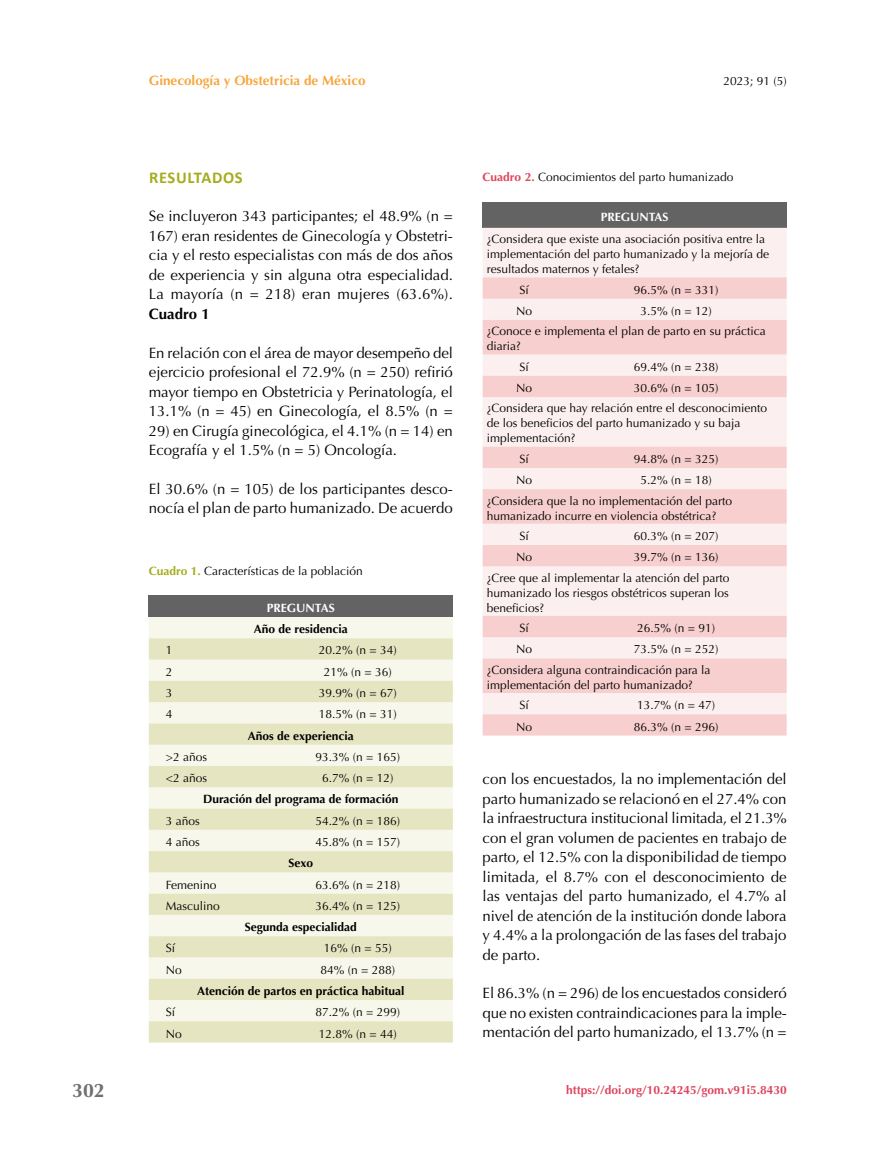
<style>
.page{position:relative;width:893px;height:1149px;background:#fff}
.page>*{position:absolute;margin:0;border:0;box-sizing:border-box;transform-origin:0 0}
.t1{font:700 19.5px "Optima";color:#706f6f}
.t2{font:700 16.5px "Calibri";letter-spacing:.04em;color:#a5ad1d}
.t3{font:15px/19.5px "Optima";color:#000;text-align:justify}
.t4{font:700 15px "Optima";color:#000}
.t5{font:700 13.5px "Optima";color:#f7a73e}
.t6{font:12px/20.4px "Optima";color:#000}
.t7{font:700 12px "Optima";color:#000}
.t8{font:700 12px "Optima";color:#de465f}
.t9{font:700 12px "Optima";color:#fff}
.s1{font-weight:700;color:#a5ad1d}
.s2{font-weight:700;color:#de465f}
</style>
<div class="page">
<div style="left:483px;top:202px;width:304px;height:26px;background:#646363"></div>
<div style="left:483px;top:228px;width:304px;height:49px;background:#fcefef"></div>
<svg style="left:483px;top:277px;width:304px;height:458px"></svg>
<div style="left:149px;top:595px;width:304px;height:22px;background:#646363"></div>
<div style="left:149px;top:617px;width:304px;height:21px;background:#f7f7eb"></div>
<svg style="left:149px;top:638px;width:304px;height:404px;background:#eeedd5"></svg>
<h1 class="t1" style="left:72px;top:1079px;width:34px">302</h1>
<p class="t5" style="left:149px;top:73px;width:218px">Ginecología y Obstetricia de México</p>
<p class="t6" style="left:723px;top:70px;width:65px">2023; 91 (5)</p>
<p class="t2" style="left:149px;top:166px;width:95px">RESULTADOS</p>
<p class="t3" style="left:149px;top:206px;width:306px">Se incluyeron 343 participantes; el 48.9% (n = 167) eran residentes de Ginecología y Obstetri&shy;cia y el resto especialistas con más de dos años de experiencia y sin alguna otra especialidad.<br>La mayoría (n = 218) eran mujeres (63.6%).</p>
<p class="t4" style="left:149px;top:305px;width:62px">Cuadro 1</p>
<p class="t3" style="left:149px;top:343px;width:306px">En relación con el área de mayor desempeño del ejercicio profesional el 72.9% (n = 250) refirió mayor tiempo en Obstetricia y Perinatología, el 13.1% (n = 45) en Ginecología, el 8.5% (n =</p>
<p class="t3" style="left:149px;top:421px;width:306px">29) en Cirugía ginecológica, el 4.1% (n = 14) en<br>Ecografía y el 1.5% (n = 5) Oncología.</p>
<p class="t3" style="left:149px;top:479px;width:306px">El 30.6% (n = 105) de los participantes desco&shy;nocía el plan de parto humanizado. De acuerdo</p>
<p class="t6" style="left:149px;top:560px;width:215px"><span class="s1">Cuadro 1.</span> Características de la población</p>
<p class="t9" style="left:267px;top:600px;width:69px">PREGUNTAS</p>
<p class="t7" style="left:254px;top:622px;width:96px">Año de residencia</p>
<p class="t6" style="left:166px;top:640px;width:8px">1</p>
<p class="t6" style="left:319px;top:640px;width:79px">20.2% (n = 34)</p>
<p class="t6" style="left:166px;top:661px;width:8px">2</p>
<p class="t6" style="left:324px;top:661px;width:69px">21% (n = 36)</p>
<p class="t6" style="left:166px;top:682px;width:8px">3</p>
<p class="t6" style="left:319px;top:682px;width:79px">39.9% (n = 67)</p>
<p class="t6" style="left:166px;top:704px;width:8px">4</p>
<p class="t6" style="left:319px;top:704px;width:79px">18.5% (n = 31)</p>
<p class="t7" style="left:248px;top:728px;width:108px">Años de experiencia</p>
<p class="t6" style="left:166px;top:746px;width:43px">&gt;2 años</p>
<p class="t6" style="left:315px;top:746px;width:86px">93.3% (n = 165)</p>
<p class="t6" style="left:166px;top:767px;width:43px">&lt;2 años</p>
<p class="t6" style="left:322px;top:767px;width:73px">6.7% (n = 12)</p>
<p class="t7" style="left:203px;top:792px;width:197px">Duración del programa de formación</p>
<p class="t6" style="left:166px;top:810px;width:36px">3 años</p>
<p class="t6" style="left:315px;top:810px;width:86px">54.2% (n = 186)</p>
<p class="t6" style="left:166px;top:831px;width:36px">4 años</p>
<p class="t6" style="left:315px;top:831px;width:86px">45.8% (n = 157)</p>
<p class="t7" style="left:288px;top:856px;width:26px">Sexo</p>
<p class="t6" style="left:166px;top:874px;width:52px">Femenino</p>
<p class="t6" style="left:315px;top:874px;width:86px">63.6% (n = 218)</p>
<p class="t6" style="left:166px;top:895px;width:56px">Masculino</p>
<p class="t6" style="left:315px;top:895px;width:86px">36.4% (n = 125)</p>
<p class="t7" style="left:245px;top:919px;width:114px">Segunda especialidad</p>
<p class="t6" style="left:166px;top:938px;width:11px">Sí</p>
<p class="t6" style="left:324px;top:938px;width:69px">16% (n = 55)</p>
<p class="t6" style="left:166px;top:959px;width:18px">No</p>
<p class="t6" style="left:320px;top:959px;width:76px">84% (n = 288)</p>
<p class="t7" style="left:197px;top:983px;width:209px">Atención de partos en práctica habitual</p>
<p class="t6" style="left:166px;top:1001px;width:11px">Sí</p>
<p class="t6" style="left:315px;top:1001px;width:86px">87.2% (n = 299)</p>
<p class="t6" style="left:166px;top:1023px;width:18px">No</p>
<p class="t6" style="left:319px;top:1023px;width:79px">12.8% (n = 44)</p>
<p class="t6" style="left:483px;top:167px;width:252px"><span class="s2">Cuadro 2.</span> Conocimientos del parto humanizado</p>
<p class="t9" style="left:601px;top:209px;width:69px">PREGUNTAS</p>
<p class="t6" style="left:487px;top:232px;width:284px;line-height:15px">¿Considera que existe una asociación positiva entre la implementación del parto humanizado y la mejoría de resultados maternos y fetales?</p>
<p class="t6" style="left:519px;top:279px;width:11px">Sí</p>
<p class="t6" style="left:634px;top:279px;width:86px">96.5% (n = 331)</p>
<p class="t6" style="left:516px;top:300px;width:18px">No</p>
<p class="t6" style="left:487px;top:300px;width:280px;text-indent:154px">3.5% (n = 12)<br>¿Conoce e implementa el plan de parto en su práctica</p>
<p class="t6" style="left:519px;top:336px;width:11px;text-indent:-33px">diaria?<br>Sí</p>
<p class="t6" style="left:634px;top:356px;width:86px">69.4% (n = 238)</p>
<p class="t6" style="left:487px;top:378px;width:282px;text-indent:147px">30.6% (n = 105) ¿Considera que hay relación entre el desconocimiento</p>
<p class="t6" style="left:487px;top:416px;width:255px;line-height:15px">de los beneficios del parto humanizado y su baja implementación?</p>
<p class="t6" style="left:519px;top:448px;width:11px">Sí</p>
<p class="t6" style="left:634px;top:448px;width:86px">94.8% (n = 325)</p>
<p class="t6" style="left:516px;top:470px;width:18px">No</p>
<p class="t6" style="left:516px;top:378px;width:18px">No</p>
<p class="t6" style="left:487px;top:470px;width:247px;text-indent:154px">5.2% (n = 18) ¿Considera que la no implementación del parto</p>
<p class="t6" style="left:519px;top:505px;width:198px;text-indent:-33px">humanizado incurre en violencia obstétrica?<br>Sí</p>
<p class="t6" style="left:634px;top:525px;width:86px">60.3% (n = 207)</p>
<p class="t6" style="left:487px;top:547px;width:244px;text-indent:147px">39.7% (n = 136) ¿Cree que al implementar la atención del parto</p>
<p class="t6" style="left:487px;top:585px;width:243px;line-height:15px">humanizado los riesgos obstétricos superan los beneficios?</p>
<p class="t6" style="left:519px;top:617px;width:11px">Sí</p>
<p class="t6" style="left:637px;top:617px;width:79px">26.5% (n = 91)</p>
<p class="t6" style="left:516px;top:639px;width:18px">No</p>
<p class="t6" style="left:516px;top:547px;width:18px">No</p>
<p class="t6" style="left:487px;top:639px;width:233px;text-indent:147px">73.5% (n = 252) ¿Considera alguna contraindicación para la</p>
<p class="t6" style="left:519px;top:674px;width:175px;text-indent:-33px">implementación del parto humanizado?<br>Sí</p>
<p class="t6" style="left:637px;top:695px;width:79px">13.7% (n = 47)</p>
<p class="t6" style="left:516px;top:716px;width:18px">No</p>
<p class="t6" style="left:634px;top:716px;width:86px">86.3% (n = 296)</p>
<p class="t3" style="left:483px;top:769px;width:306px">con los encuestados, la no implementación del parto humanizado se relacionó en el 27.4% con la infraestructura institucional limitada, el 21.3% con el gran volumen de pacientes en trabajo de parto, el 12.5% con la disponibilidad de tiempo limitada, el 8.7% con el desconocimiento de las ventajas del parto humanizado, el 4.7% al nivel de atención de la institución donde labora y 4.4% a la prolongación de las fases del trabajo de parto.</p>
<p class="t3" style="left:483px;top:983px;width:306px">El 86.3% (n = 296) de los encuestados consideró que no existen contraindicaciones para la imple&shy;mentación del parto humanizado, el 13.7% (n =</p>
<p class="t8" style="left:566px;top:1082px;width:222px">https://doi.org/10.24245/gom.v91i5.8430</p>
</div>
